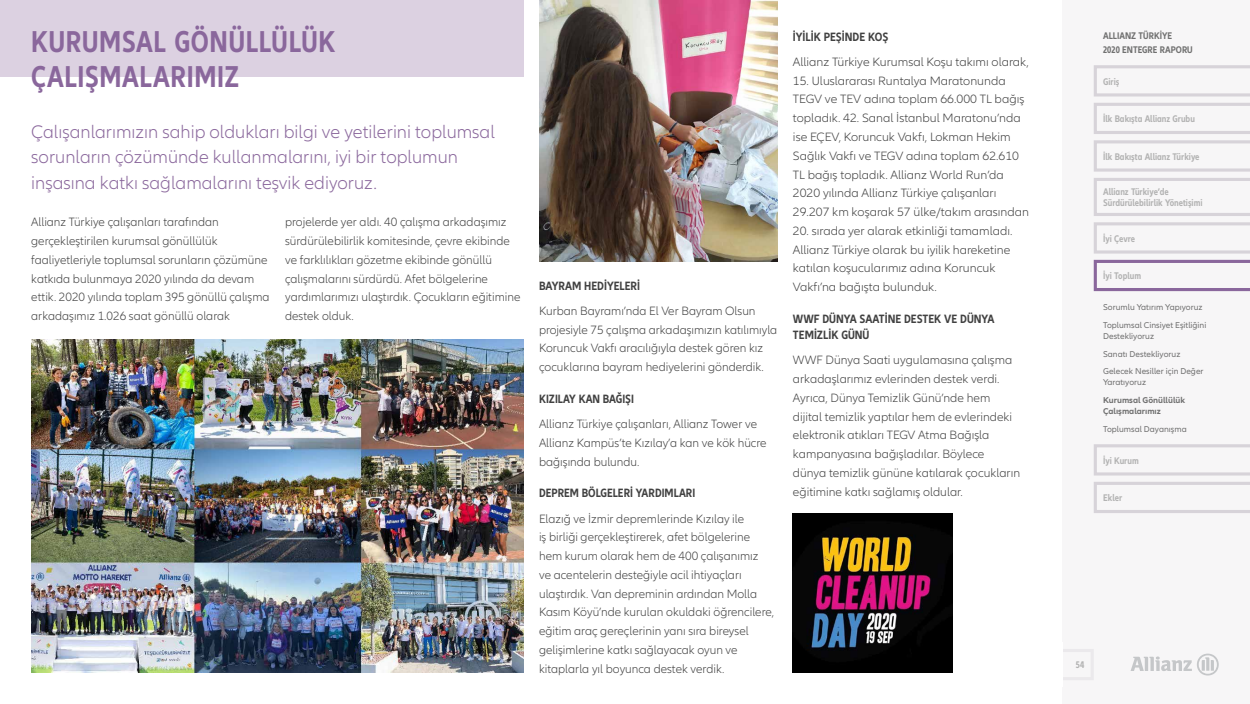
<style>
.page{position:relative;width:1250px;height:704px;background:#fff}
.page>*{position:absolute;margin:0;border:0;box-sizing:border-box;transform-origin:0 0}
.t1{font:700 condensed 31.25px/34.4px "Allianz Neo";letter-spacing:.02em;color:#8a679c;scale:.95 1}
.t2{font:300 18.75px/25px "Allianz Neo";color:#8a679c}
.t3{font:300 12.5px/18.8px "Allianz Neo";color:#414141}
.t4{font:700 condensed 12.5px/16.2px "Allianz Neo";color:#414141}
.t5{font:700 condensed 10px/11.2px "Allianz Neo";color:#b3b3b3}
.t6{font:700 condensed 10px/13.8px "Allianz Neo";color:#707070}
.t7{font:8.75px/17.5px "Allianz Neo";color:#707070}
.t8{font:700 8.75px/11.2px "Allianz Neo";color:#707070}
</style>
<div class="page">
<div style="left:1062px;top:0;width:188px;height:703px;background:#f7f6f7"></div>
<svg style="left:1063px;top:649px;width:30px;height:31px"></svg>
<svg style="left:1131px;top:653px;width:88px;height:22px"></svg>
<svg style="left:1093px;top:65px;width:157px;height:227px"></svg>
<svg style="left:1094px;top:444px;width:156px;height:69px"></svg>
<div style="left:0;top:0;width:523px;height:76px;background:#dcd1e1"></div>
<img style="left:31px;top:339px;width:492px;height:333px">
<img style="left:539px;top:0;width:238px;height:261px">
<img style="left:793px;top:513px;width:159px;height:159px">
<h1 class="t1" style="left:31px;top:25px;width:322px">KURUMSAL GÖNÜLLÜLÜK<br>ÇALIŞMALARIMIZ</h1>
<h2 class="t2" style="left:31px;top:120px;width:465px">Çalışanlarımızın sahip oldukları bilgi ve yetilerini toplumsal sorunların çözümünde kullanmalarını, iyi bir toplumun inşasına katkı sağlamalarını teşvik ediyoruz.</h2>
<p class="t3" style="left:31px;top:213px;width:240px">Allianz Türkiye çalışanları tarafından gerçekleştirilen kurumsal gönüllülük faaliyetleriyle toplumsal sorunların çözümüne katkıda bulunmaya 2020 yılında da devam ettik. 2020 yılında toplam 395 gönüllü çalışma arkadaşımız 1.026 saat gönüllü olarak</p>
<p class="t3" style="left:285px;top:213px;width:237px">projelerde yer aldı. 40 çalışma arkadaşımız sürdürülebilirlik komitesinde, çevre ekibinde ve farklılıkları gözetme ekibinde gönüllü çalışmalarını sürdürdü. Afet bölgelerine yardımlarımızı ulaştırdık. Çocukların eğitimine destek olduk.</p>
<p class="t4" style="left:539px;top:277px;width:101px">BAYRAM HEDIYELERI</p>
<p class="t3" style="left:539px;top:301px;width:240px">Kurban Bayramı’nda El Ver Bayram Olsun projesiyle 75 çalışma arkadaşımızın katılımıyla Koruncuk Vakfı aracılığıyla destek gören kız çocuklarına bayram hediyelerini gönderdik.</p>
<p class="t4" style="left:539px;top:391px;width:96px">KIZILAY KAN BAĞIŞI</p>
<p class="t3" style="left:539px;top:414px;width:229px">Allianz Türkiye çalışanları, Allianz Tower ve<br>Allianz Kampüs’te Kızılay’a kan ve kök hücre bağışında bulundu.</p>
<p class="t4" style="left:539px;top:485px;width:158px">DEPREM BÖLGELERI YARDIMLARI</p>
<p class="t3" style="left:539px;top:509px;width:237px">Elazığ ve İzmir depremlerinde Kızılay ile<br>iş birliği gerçekleştirerek, afet bölgelerine hem kurum olarak hem de 400 çalışanımız<br>ve acentelerin desteğiyle acil ihtiyaçları ulaştırdık. Van depreminin ardından Molla Kasım Köyü’nde kurulan okuldaki öğrencilere, eğitim araç gereçlerinin yanı sıra bireysel gelişimlerine katkı sağlayacak oyun ve kitaplarla yıl boyunca destek verdik.</p>
<p class="t4" style="left:793px;top:29px;width:97px">İYILIK PEŞINDE KOŞ</p>
<p class="t3" style="left:793px;top:53px;width:238px">Allianz Türkiye Kurumsal Koşu takımı olarak,</p>
<p class="t3" style="left:793px;top:71px;width:237px">15. Uluslararası Runtalya Maratonunda TEGV ve TEV adına toplam 66.000 TL bağış topladık. 42. Sanal İstanbul Maratonu’nda ise EÇEV, Koruncuk Vakfı, Lokman Hekim Sağlık Vakfı ve TEGV adına toplam 62.610<br>TL bağış topladık. Allianz World Run’da 2020 yılında Allianz Türkiye çalışanları 29.207 km koşarak 57 ülke/takım arasından</p>
<p class="t3" style="left:793px;top:221px;width:221px">20. sırada yer alarak etkinliği tamamladı.<br>Allianz Türkiye olarak bu iyilik hareketine katılan koşucularımız adına Koruncuk Vakfı’na bağışta bulunduk.</p>
<p class="t4" style="left:793px;top:311px;width:203px">WWF DÜNYA SAATINE DESTEK VE DÜNYA<br>TEMIZLIK GÜNÜ</p>
<p class="t3" style="left:793px;top:351px;width:229px">WWF Dünya Saati uygulamasına çalışma arkadaşlarımız evlerinden destek verdi.<br>Ayrıca, Dünya Temizlik Günü’nde hem dijital temizlik yaptılar hem de evlerindeki elektronik atıkları TEGV Atma Bağışla kampanyasına bağışladılar. Böylece dünya temizlik gününe katılarak çocukların eğitimine katkı sağlamış oldular.</p>
<p class="t6" style="left:1103px;top:29px;width:91px">ALLIANZ TÜRKİYE<br>2020 ENTEGRE RAPORU</p>
<p class="t5" style="left:1103px;top:76px;width:18px">Giriş</p>
<p class="t5" style="left:1103px;top:113px;width:93px">İlk Bakışta Allianz Grubu</p>
<p class="t5" style="left:1103px;top:151px;width:98px">İlk Bakışta Allianz Türkiye</p>
<p class="t5" style="left:1103px;top:186px;width:101px">Allianz Türkiye’de<br>Sürdürülebilirlik Yönetişimi</p>
<p class="t5" style="left:1103px;top:233px;width:33px">İyi Çevre</p>
<p class="t5" style="left:1103px;top:270px;width:40px">İyi Toplum</p>
<p class="t7" style="left:1103px;top:299px;width:105px">Sorumlu Yatırım Yapıyoruz<br>Toplumsal Cinsiyet Eşitliğini</p>
<p class="t7" style="left:1103px;top:327px;width:102px">Destekliyoruz<br>Sanatı Destekliyoruz<br>Gelecek Nesiller için Değer</p>
<p class="t7" style="left:1103px;top:374px;width:45px">Yaratıyoruz</p>
<p class="t8" style="left:1103px;top:394px;width:84px">Kurumsal Gönüllülük<br>Çalışmalarımız</p>
<p class="t7" style="left:1103px;top:420px;width:85px">Toplumsal Dayanışma</p>
<p class="t5" style="left:1103px;top:454px;width:37px">İyi Kurum</p>
<p class="t5" style="left:1103px;top:492px;width:21px">Ekler</p>
<p class="t5" style="left:1076px;top:659px;width:10px">54</p>
</div>
